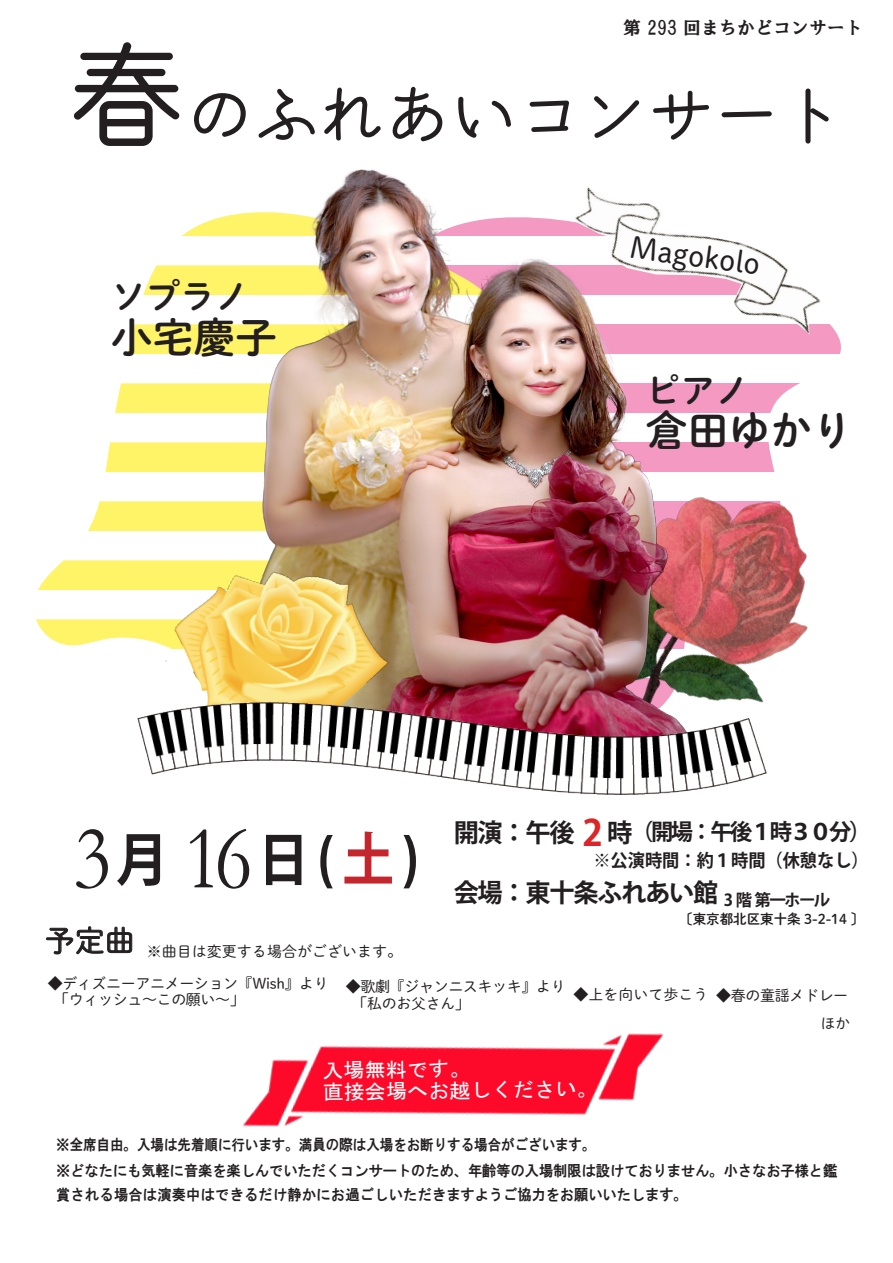
<style>
.page{position:relative;width:893px;height:1263px;background:#fff}
.page>*{position:absolute;margin:0;border:0;box-sizing:border-box;transform-origin:0 0}
.t1{font:65.85px "Kinuta Maru Maru GC Sr Std N R";color:#231f20}
.t2{font:700 57.75px "Koz Go Pr 6 N";color:#231f20;scale:.9 1}
.t3{font:41.4px "DNP Shuei M Go Std B";color:#231f20}
.t4{font:34.5px "DNP Shuei M Go Std B";color:#231f20}
.t5{font:30.3px "DNP Shuei M Go Std L";color:#231f20;scale:.96 1}
.t6{font:30px "DNP Shuei M Go Std L";color:#231f20}
.t7{font:700 25.5px "Koz Go Pr 6 N";letter-spacing:-.05em;color:#231f20}
.t8{font:700 22.5px "Koz Go Pr 6 N";letter-spacing:-.11em;color:#231f20}
.t9{font:20.1px/21.9px "MS Gothic";color:#fff;scale:1.05 1}
.t10{font:700 18px "Koz Go Pr 6 N";color:#231f20;scale:.96 1}
.t11{font:18px "HGS Soei Presence EB";color:#231f20}
.t12{font:15px/25.5px "HGS Gothic E";color:#231f20;scale:.9 1}
.t13{font:15px/16.5px "DNP Shuei M Go Std L";letter-spacing:-.025em;color:#231f20}
.t14{font:15px "HGS Gothic E";letter-spacing:.02em;color:#231f20;scale:.95 1}
.t15{font:15px "DNP Shuei M Go Std L";color:#231f20}
.t16{font:13.5px "DNP Shuei M Go Std B";color:#231f20}
.s1{font-size:115.2px}
.s2{font-family:"Garamond";font-weight:400;font-size:91.5px}
.s3{color:#c3262c}
.s4{font-size:25.5px}
.s5{font-size:36px;color:#db2528}
</style>
<div class="page">
<svg style="left:688px;top:324px;width:153px;height:89px"></svg>
<img style="left:596px;top:442px;width:212px;height:353px">
<svg style="left:36px;top:218px;width:182px;height:421px"></svg>
<img style="left:218px;top:169px;width:470px;height:533px">
<img style="left:51px;top:467px;width:454px;height:235px">
<svg style="left:162px;top:658px;width:42px;height:44px"></svg>
<img style="left:137px;top:702px;width:629px;height:92px">
<img style="left:243px;top:1033px;width:421px;height:94px">
<svg style="left:46px;top:926px;width:87px;height:29px"></svg>
<img style="left:573px;top:185px;width:250px;height:149px">
<p class="t11" style="left:623px;top:18px;width:242px">第 293 回まちかどコンサート</p>
<h1 class="t1" style="left:68px;top:73px;width:779px"><span class="s1">春</span>のふれあいコンサート</h1>
<h3 class="t4" style="left:111px;top:271px;width:139px">ソプラノ</h3>
<h3 class="t3" style="left:111px;top:306px;width:167px">小宅慶子</h3>
<h3 class="t5" style="left:633px;top:224px;width:138px;rotate:8deg">Magokolo</h3>
<h3 class="t4" style="left:646px;top:364px;width:105px">ピアノ</h3>
<h3 class="t3" style="left:646px;top:400px;width:209px">倉田ゆかり</h3>
<h2 class="t2" style="left:73px;top:827px;width:386px"><span class="s2">3</span>月 <span class="s2">16</span>日(<span class="s3">土</span>)</h2>
<h3 class="t8" style="left:454px;top:819px;width:419px"><span class="s4">開演：午後</span> <span class="s5">2</span> <span class="s4">時</span>（開場：午後１時３０分）</h3>
<p class="t10" style="left:593px;top:851px;width:288px">※公演時間：約１時間（休憩なし）</p>
<h3 class="t7" style="left:454px;top:879px;width:378px">会場：東十条ふれあい館 <sub>3</sub> <sub>階</sub> <sub>第一ホール</sub></h3>
<p class="t16" style="left:679px;top:909px;width:187px">〔東京都北区東十条 3-2-14 〕</p>
<h3 class="t6" style="left:45px;top:919px;width:91px">予定曲</h3>
<p class="t13" style="left:54px;top:974px;width:276px;text-indent:-7px">◆ディズニーアニメーション『Wish』より「ウィッシュ～この願い～」</p>
<p class="t13" style="left:353px;top:978px;width:215px;text-indent:-7px">◆歌劇『ジャンニスキッキ』より「私のお父さん」</p>
<p class="t13" style="left:573px;top:986px;width:276px">◆上を向いて歩こう ◆春の童謡メドレー</p>
<p class="t15" style="left:147px;top:940px;width:257px">※曲目は変更する場合がございます。</p>
<h3 class="t9" style="left:322px;top:1060px;width:263px;rotate:-1deg">入場無料です。<br>直接会場へお越しください。</h3>
<p class="t13" style="left:821px;top:1015px;width:31px">ほか</p>
<p class="t12" style="left:56px;top:1132px;width:869px">※全席自由。入場は先着順に行います。満員の際は入場をお断りする場合がございます。<br>※どなたにも気軽に音楽を楽しんでいただくコンサートのため、年齢等の入場制限は設けておりません。小さなお子様と鑑</p>
<p class="t14" style="left:56px;top:1187px;width:666px">賞される場合は演奏中はできるだけ静かにお過ごしいただきますようご協力をお願いいたします。</p>
</div>
